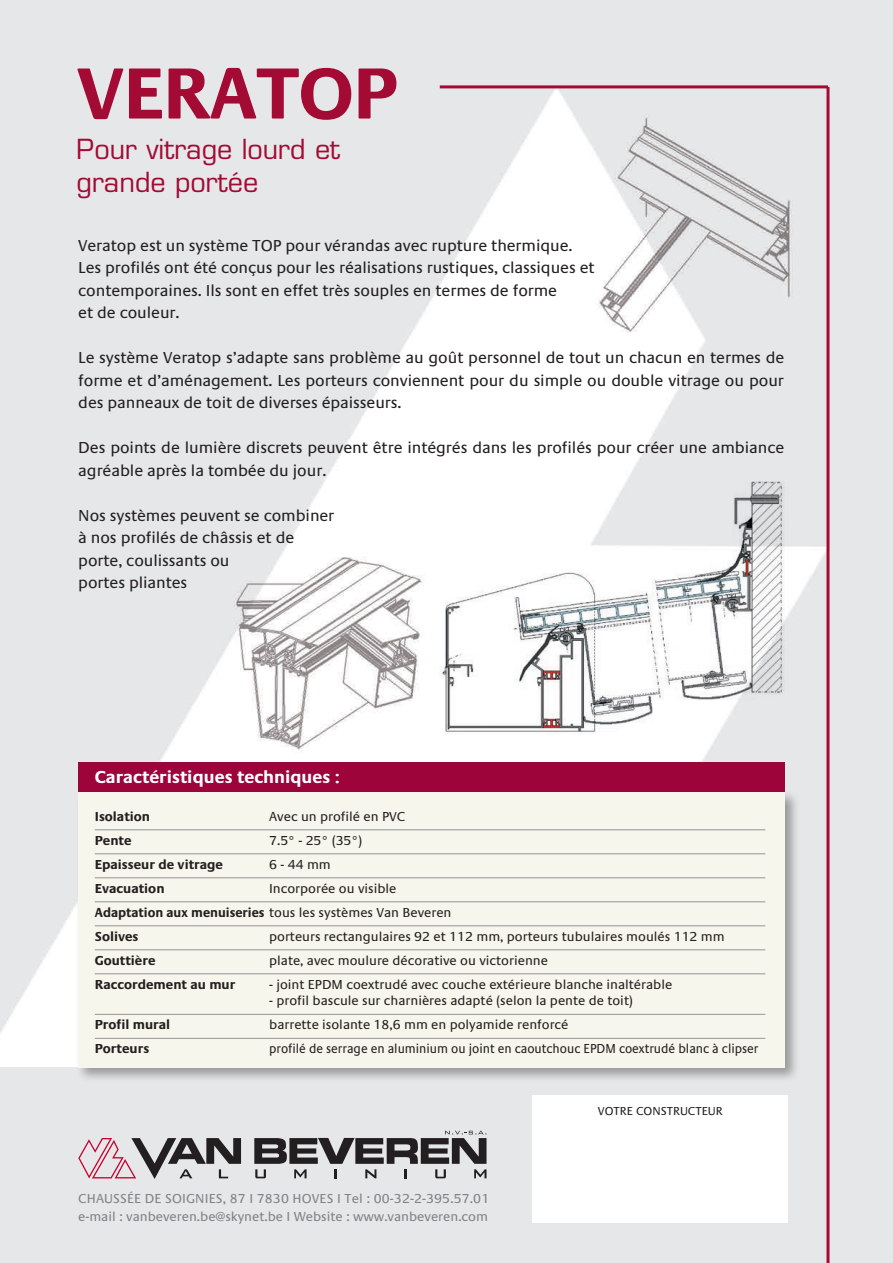
<style>
.page{position:relative;width:893px;height:1263px;background:#fff}
.page>*{position:absolute;margin:0;border:0;box-sizing:border-box;transform-origin:0 0}
.t1{font:700 75px "Praxis";letter-spacing:-.015em;color:#a30a34}
.t2{font:27px/33px "Eurostile LT Std";color:#a30a34}
.t3{font:700 18px "Praxis";color:#fff}
.t4{font:16.5px/22.5px "Praxis";letter-spacing:-.005em;color:#231f20}
.t5{font:13.5px/24px "Praxis";color:#231f20}
.t6{font:13.5px/18px "Praxis";color:#808285}
.t7{font:700 13.5px "Praxis";color:#231f20}
.t8{font:13.5px "Praxis";color:#231f20;scale:.92 1}
.t9{font:12px "Praxis";color:#231f20}
.s1{font-weight:700}
</style>
<div class="page">
<img style="left:0;top:0;width:893px;height:1263px">
<hr style="left:440px;top:85px;width:388px;height:3px;background:#a30a34">
<hr style="left:826px;top:87px;width:3px;height:1176px;background:#a30a34">
<div style="left:0;top:1067px;width:536px;height:32px;background:#e6e7e9"></div>
<div style="left:75px;top:789px;width:725px;height:294px;background:#231f20;opacity:.4"></div>
<div style="left:78px;top:792px;width:707px;height:276px;background:#f7f6ec"></div>
<div style="left:78px;top:762px;width:707px;height:30px;background:#9d053a"></div>
<hr style="left:95px;top:829px;width:670px;height:1px;background:#939598">
<hr style="left:95px;top:853px;width:670px;height:1px;background:#939598">
<hr style="left:95px;top:877px;width:670px;height:1px;background:#939598">
<hr style="left:95px;top:901px;width:670px;height:1px;background:#939598">
<hr style="left:95px;top:925px;width:670px;height:1px;background:#939598">
<hr style="left:95px;top:949px;width:670px;height:1px;background:#939598">
<hr style="left:95px;top:973px;width:670px;height:1px;background:#939598">
<hr style="left:95px;top:1014px;width:670px;height:1px;background:#939598">
<hr style="left:95px;top:1038px;width:670px;height:1px;background:#939598">
<div style="left:532px;top:1095px;width:255px;height:128px;background:#fff"></div>
<svg style="left:78px;top:1138px;width:163px;height:41px"></svg>
<svg style="left:254px;top:1131px;width:232px;height:47px"></svg>
<img style="left:422px;top:482px;width:368px;height:257px">
<h1 class="t1" style="left:77px;top:53px;width:323px">VERATOP</h1>
<h2 class="t2" style="left:77px;top:133px;width:265px">Pour vitrage lourd et grande portée</h2>
<p class="t4" style="left:78px;top:234px;width:518px">Veratop est un système TOP pour vérandas avec rupture thermique.<br>Les profilés ont été conçus pour les réalisations rustiques, classiques et contemporaines. Ils sont en effet très souples en termes de forme<br>et de couleur.</p>
<p class="t4" style="left:78px;top:347px;width:707px;text-align:justify">Le système Veratop s’adapte sans problème au goût personnel de tout un chacun en termes de forme et d’aménagement. Les porteurs conviennent pour du simple ou double vitrage ou pour des panneaux de toit de diverses épaisseurs.</p>
<p class="t4" style="left:78px;top:437px;width:707px">Des points de lumière discrets peuvent être intégrés dans les profilés pour créer une ambiance agréable après la tombée du jour.</p>
<p class="t4" style="left:78px;top:504px;width:258px">Nos systèmes peuvent se combiner à nos profilés de châssis et de porte, coulissants ou<br>portes pliantes</p>
<p class="t3" style="left:95px;top:768px;width:246px">Caractéristiques techniques :</p>
<p class="t7" style="left:95px;top:809px;width:57px">Isolation</p>
<p class="t5" style="left:269px;top:805px;width:138px">Avec un profilé en PVC</p>
<p class="t7" style="left:95px;top:833px;width:38px">Pente</p>
<p class="t5" style="left:269px;top:829px;width:95px">7.5° - 25° (35°)</p>
<p class="t7" style="left:95px;top:857px;width:130px">Epaisseur de vitrage</p>
<p class="t5" style="left:269px;top:853px;width:63px">6 - 44 mm</p>
<p class="t7" style="left:95px;top:881px;width:71px">Evacuation</p>
<p class="t5" style="left:95px;top:877px;width:358px;text-indent:174px">Incorporée ou visible<br><span class="s1">Adaptation aux menuiseries</span> tous les systèmes Van Beveren<br><span class="s1">Solives</span></p>
<p class="t5" style="left:269px;top:925px;width:457px">porteurs rectangulaires 92 et 112 mm, porteurs tubulaires moulés 112 mm</p>
<p class="t7" style="left:95px;top:953px;width:62px">Gouttière</p>
<p class="t5" style="left:269px;top:949px;width:280px">plate, avec moulure décorative ou victorienne</p>
<p class="t7" style="left:95px;top:977px;width:142px">Raccordement au mur</p>
<p class="t5" style="left:269px;top:973px;width:405px">- joint EPDM coextrudé avec couche extérieure blanche inaltérable</p>
<p class="t5" style="left:269px;top:989px;width:365px">- profil bascule sur charnières adapté (selon la pente de toit)</p>
<p class="t7" style="left:95px;top:1017px;width:77px">Profil mural</p>
<p class="t5" style="left:269px;top:1013px;width:301px">barrette isolante 18,6 mm en polyamide renforcé</p>
<p class="t7" style="left:95px;top:1041px;width:56px">Porteurs</p>
<p class="t8" style="left:269px;top:1042px;width:533px">profilé de serrage en aluminium ou joint en caoutchouc EPDM coextrudé blanc à clipser</p>
<p class="t6" style="left:78px;top:1190px;width:413px">CHAUSSÉE DE SOIGNIES, 87 I 7830 HOVES I Tel : 00-32-2-395.57.01 e-mail : vanbeveren.be@skynet.be I Website : www.vanbeveren.com</p>
<p class="t9" style="left:598px;top:1104px;width:126px">VOTRE CONSTRUCTEUR</p>
</div>
